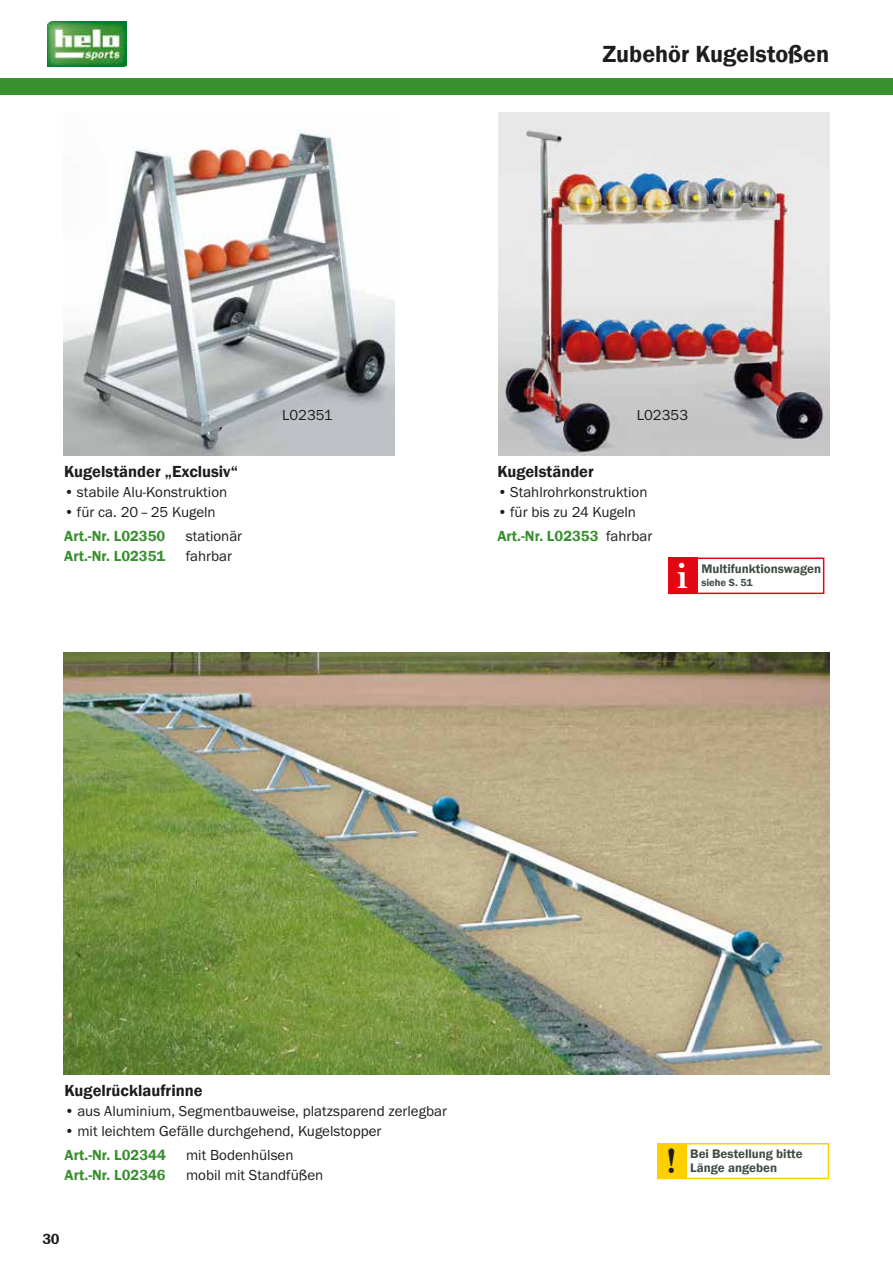
<style>
.page{position:relative;width:893px;height:1263px;background:#fff}
.page>*{position:absolute;margin:0;border:0;box-sizing:border-box;transform-origin:0 0}
.t1{font:37.5px "Bell MT Bold";color:#fff}
.t2{font:37.5px "Bell MT Bold";color:#1d1d1b}
.t3{font:600 24px "Franklin Gothic";color:#1d1d1b}
.t4{font:600 16.5px "Franklin Gothic";color:#1d1d1b}
.t5{font:15px "Franklin Gothic Itc T";color:#1d1d1b}
.t6{font:600 15px "Franklin Gothic";color:#38902f}
.t7{font:600 15px "Franklin Gothic";color:#1d1d1b}
.t8{font:600 12.75px/13.5px "Franklin Gothic";color:#404d43}
.t9{font:600 10.5px "Franklin Gothic";color:#404d43}
.s1{font-family:"Franklin Gothic Itc T";font-weight:400;color:#1d1d1b}
</style>
<div class="page">
<div style="left:0;top:78px;width:893px;height:16px;background:#38902f"></div>
<img style="left:48px;top:22px;width:78px;height:45px">
<img style="left:64px;top:652px;width:765px;height:422px">
<img style="left:64px;top:129px;width:331px;height:326px">
<img style="left:498px;top:113px;width:331px;height:342px">
<div style="left:668px;top:557px;width:156px;height:37px;border:2px solid #e30613"></div>
<div style="left:668px;top:557px;width:29px;height:37px;background:#e30613"></div>
<div style="left:657px;top:1143px;width:172px;height:36px;border:2px solid #ffd000"></div>
<div style="left:657px;top:1143px;width:29px;height:35px;background:#ffd000"></div>
<p class="t4" style="left:64px;top:461px;width:175px">Kugelständer „Exclusiv“</p>
<p class="t5" style="left:64px;top:484px;width:165px">• stabile Alu-Konstruktion</p>
<p class="t5" style="left:64px;top:504px;width:153px">• für ca. 20–25 Kugeln</p>
<p class="t6" style="left:64px;top:527px;width:103px">Art.-Nr. L02350</p>
<p class="t5" style="left:186px;top:528px;width:58px">stationär</p>
<p class="t6" style="left:64px;top:547px;width:103px">Art.-Nr. L02351</p>
<p class="t5" style="left:186px;top:547px;width:48px">fahrbar</p>
<p class="t5" style="left:282px;top:407px;width:52px">L02351</p>
<h2 class="t3" style="left:602px;top:40px;width:228px">Zubehör Kugelstoßen</h2>
<p class="t5" style="left:637px;top:406px;width:53px">L02353</p>
<p class="t4" style="left:497px;top:461px;width:98px">Kugelständer</p>
<p class="t5" style="left:497px;top:484px;width:152px">• Stahlrohrkonstruktion</p>
<p class="t5" style="left:497px;top:504px;width:140px">• für bis zu 24 Kugeln</p>
<p class="t6" style="left:497px;top:527px;width:156px">Art.-Nr. L02353 <span class="s1">fahrbar</span></p>
<h1 class="t1" style="left:677px;top:554px;width:13px">i</h1>
<p class="t8" style="left:701px;top:562px;width:121px">Multifunktionswagen</p>
<p class="t9" style="left:701px;top:576px;width:53px">siehe S. 51</p>
<p class="t4" style="left:65px;top:1080px;width:140px">Kugelrücklaufrinne</p>
<p class="t5" style="left:65px;top:1102px;width:384px">• aus Aluminium, Segmentbauweise, platzsparend zerlegbar</p>
<p class="t5" style="left:65px;top:1123px;width:318px">• mit leichtem Gefälle durchgehend, Kugelstopper</p>
<p class="t6" style="left:65px;top:1146px;width:103px">Art.-Nr. L02344</p>
<p class="t5" style="left:186px;top:1147px;width:109px">mit Bodenhülsen</p>
<p class="t6" style="left:65px;top:1166px;width:103px">Art.-Nr. L02346</p>
<p class="t5" style="left:186px;top:1166px;width:139px">mobil mit Standfüßen</p>
<p class="t7" style="left:43px;top:1229px;width:18px">30</p>
<h1 class="t2" style="left:666px;top:1139px;width:12px">!</h1>
<p class="t8" style="left:690px;top:1147px;width:114px">Bei Bestellung bitte<br>Länge angeben</p>
</div>
